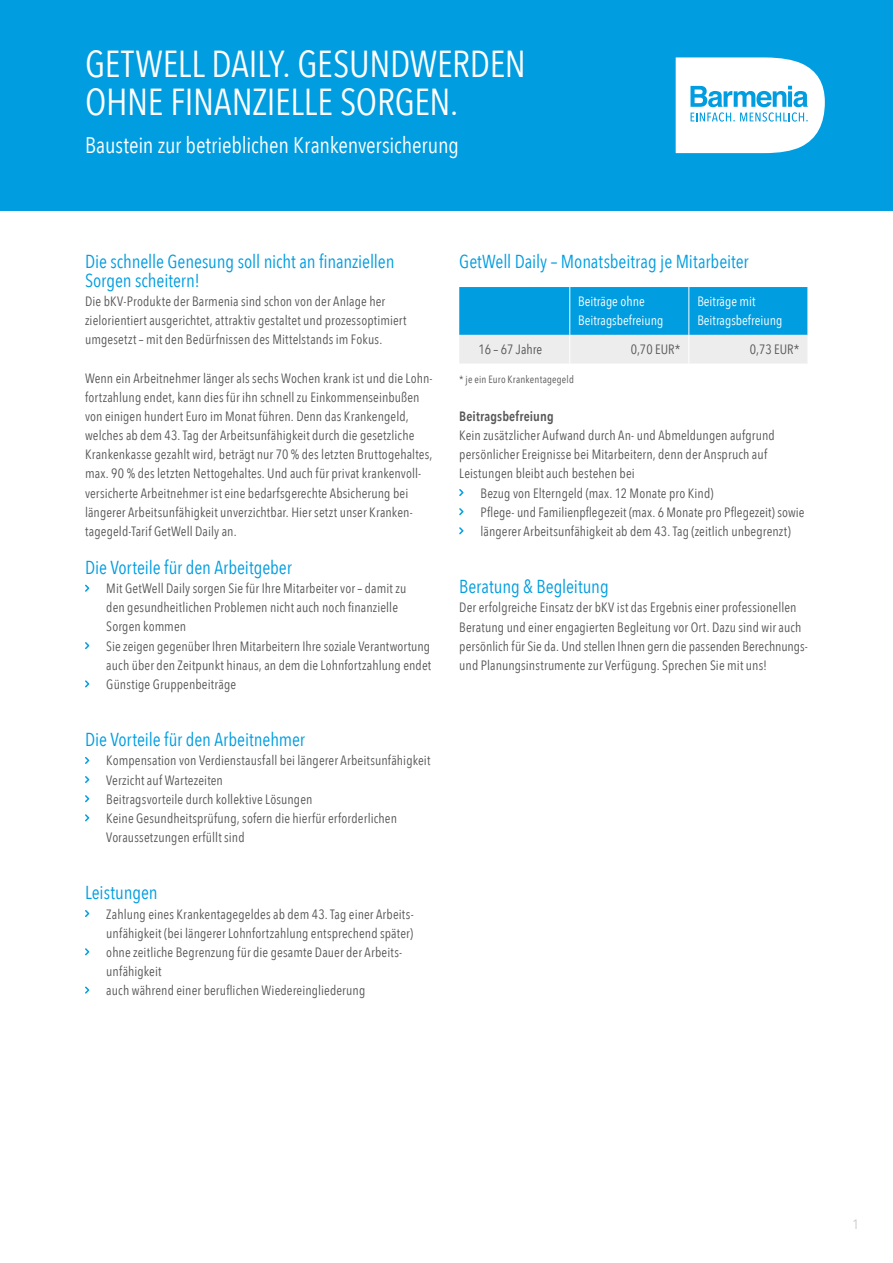
<style>
.page{position:relative;width:893px;height:1263px;background:#fff}
.page>*{position:absolute;margin:0;border:0;box-sizing:border-box;transform-origin:0 0}
.t1{font:37.5px/38.2px "Avenir Next Condensed";letter-spacing:-.01em;color:#fff}
.t2{font:22.5px "Avenir Next Condensed";letter-spacing:-.005em;color:#fff}
.t3{font:18.75px/19.2px "Avenir Next Condensed";letter-spacing:-.005em;color:#009de0}
.t4{font:13.5px/19.2px "Avenir Next Condensed";letter-spacing:.01em;color:#585757}
.t5{font:13.5px/19.2px "Avenir Next Condensed";color:#fff}
.t6{font:600 13.5px "Avenir Next Condensed";letter-spacing:.01em;color:#585757}
.t7{font:13.5px "Avenir Next Condensed";color:#c7c7c8}
.t8{font:10.5px "Avenir Next Condensed";letter-spacing:.015em;color:#585757}
</style>
<div class="page">
<div style="left:0;top:0;width:893px;height:210px;background:#009de0"></div>
<svg style="left:676px;top:57px;width:149px;height:96px;background:#d1edf9"></svg>
<svg style="left:85px;top:585px;width:4px;height:7px"></svg>
<svg style="left:85px;top:642px;width:4px;height:7px"></svg>
<svg style="left:85px;top:680px;width:4px;height:7px"></svg>
<svg style="left:85px;top:757px;width:4px;height:7px"></svg>
<svg style="left:85px;top:776px;width:4px;height:7px"></svg>
<svg style="left:85px;top:795px;width:4px;height:7px"></svg>
<svg style="left:85px;top:814px;width:4px;height:7px"></svg>
<svg style="left:85px;top:910px;width:4px;height:7px"></svg>
<svg style="left:85px;top:948px;width:4px;height:7px"></svg>
<svg style="left:85px;top:986px;width:4px;height:7px"></svg>
<svg style="left:459px;top:287px;width:349px;height:77px;background:#5bbce5"></svg>
<svg style="left:459px;top:489px;width:4px;height:7px"></svg>
<svg style="left:459px;top:508px;width:4px;height:7px"></svg>
<svg style="left:459px;top:527px;width:4px;height:7px"></svg>
<h1 class="t1" style="left:85px;top:43px;width:442px">GETWELL DAILY. GESUNDWERDEN<br>OHNE FINANZIELLE SORGEN.</h1>
<h2 class="t2" style="left:85px;top:126px;width:375px">Baustein zur betrieblichen Krankenversicherung</h2>
<h3 class="t3" style="left:85px;top:251px;width:311px">Die schnelle Genesung soll nicht an finanziellen<br>Sorgen scheitern!</h3>
<p class="t4" style="left:85px;top:291px;width:323px">Die bKV-Produkte der Barmenia sind schon von der Anlage her zielorientiert ausgerichtet, attraktiv gestaltet und prozessoptimiert umgesetzt – mit den Bedürfnissen des Mittelstands im Fokus.</p>
<p class="t4" style="left:85px;top:368px;width:349px">Wenn ein Arbeitnehmer länger als sechs Wochen krank ist und die Lohn&shy;fortzahlung endet, kann dies für ihn schnell zu Einkommenseinbußen von einigen hundert Euro im Monat führen. Denn das Krankengeld, welches ab dem 43. Tag der Arbeitsunfähigkeit durch die gesetzliche Krankenkasse gezahlt wird, beträgt nur 70 % des letzten Bruttogehaltes, max. 90 % des letzten Nettogehaltes. Und auch für privat krankenvoll&shy;versicherte Arbeitnehmer ist eine bedarfsgerechte Absicherung bei längerer Arbeitsunfähigkeit unverzichtbar. Hier setzt unser Kranken&shy;tagegeld-Tarif GetWell Daily an.</p>
<h3 class="t3" style="left:85px;top:557px;width:208px">Die Vorteile für den Arbeitgeber</h3>
<p class="t4" style="left:106px;top:578px;width:326px">Mit GetWell Daily sorgen Sie für Ihre Mitarbeiter vor – damit zu<br>den gesundheitlichen Problemen nicht auch noch finanzielle Sorgen kommen<br>Sie zeigen gegenüber Ihren Mitarbeitern Ihre soziale Verantwortung auch über den Zeitpunkt hinaus, an dem die Lohnfortzahlung endet Günstige Gruppenbeiträge</p>
<h3 class="t3" style="left:85px;top:729px;width:221px">Die Vorteile für den Arbeitnehmer</h3>
<p class="t4" style="left:106px;top:750px;width:326px">Kompensation von Verdienstausfall bei längerer Arbeitsunfähigkeit Verzicht auf Wartezeiten<br>Beitragsvorteile durch kollektive Lösungen<br>Keine Gesundheitsprüfung, sofern die hierfür erforderlichen Voraussetzungen erfüllt sind</p>
<h3 class="t3" style="left:85px;top:882px;width:74px">Leistungen</h3>
<p class="t4" style="left:106px;top:903px;width:309px">Zahlung eines Krankentagegeldes ab dem 43. Tag einer Arbeits&shy;unfähigkeit (bei längerer Lohnfortzahlung entsprechend später) ohne zeitliche Begrenzung für die gesamte Dauer der Arbeits&shy;unfähigkeit<br>auch während einer beruflichen Wiedereingliederung</p>
<h3 class="t3" style="left:459px;top:251px;width:291px">GetWell Daily – Monatsbeitrag je Mitarbeiter</h3>
<p class="t5" style="left:578px;top:291px;width:87px">Beiträge ohne<br>Beitragsbefreiung</p>
<p class="t5" style="left:697px;top:291px;width:87px">Beiträge mit<br>Beitragsbefreiung</p>
<p class="t4" style="left:478px;top:339px;width:65px">16 – 67 Jahre</p>
<p class="t4" style="left:631px;top:339px;width:51px">0,70 EUR*</p>
<p class="t4" style="left:750px;top:339px;width:51px">0,73 EUR*</p>
<p class="t8" style="left:459px;top:370px;width:116px">* je ein Euro Krankentagegeld</p>
<p class="t6" style="left:459px;top:405px;width:96px">Beitragsbefreiung</p>
<p class="t4" style="left:459px;top:425px;width:317px">Kein zusätzlicher Aufwand durch An- und Abmeldungen aufgrund</p>
<p class="t4" style="left:459px;top:444px;width:309px">persönlicher Ereignisse bei Mitarbeitern, denn der Anspruch auf</p>
<p class="t4" style="left:459px;top:463px;width:177px">Leistungen bleibt auch bestehen bei</p>
<p class="t4" style="left:480px;top:483px;width:235px">Bezug von Elterngeld (max. 12 Monate pro Kind)</p>
<p class="t4" style="left:480px;top:502px;width:326px">Pflege- und Familienpflegezeit (max. 6 Monate pro Pflegezeit) sowie</p>
<p class="t4" style="left:480px;top:521px;width:312px">längerer Arbeitsunfähigkeit ab dem 43. Tag (zeitlich unbegrenzt)</p>
<h3 class="t3" style="left:459px;top:576px;width:151px">Beratung &amp; Begleitung</h3>
<p class="t4" style="left:459px;top:597px;width:350px">Der erfolgreiche Einsatz der bKV ist das Ergebnis einer professionellen Beratung und einer engagierten Begleitung vor Ort. Dazu sind wir auch persönlich für Sie da. Und stellen Ihnen gern die passenden Berechnungs&shy;und Planungsinstrumente zur Verfügung. Sprechen Sie mit uns!</p>
<p class="t7" style="left:853px;top:1213px;width:8px">1</p>
</div>
